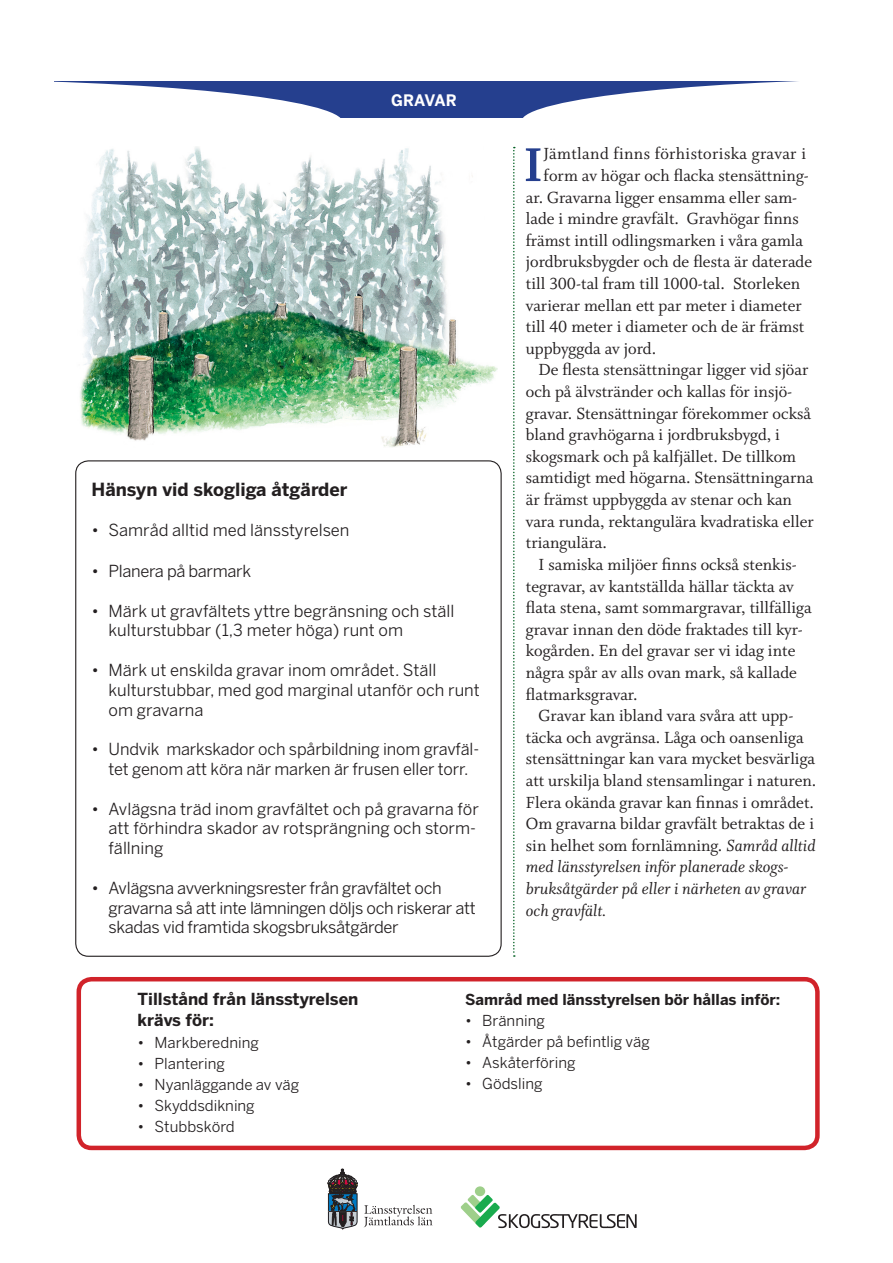
<style>
.page{position:relative;width:893px;height:1263px;background:#fff}
.page>*{position:absolute;margin:0;border:0;box-sizing:border-box;transform-origin:0 0}
.t1{font:53.1px "Whitman Bold LF";color:#253f8e}
.t2{font:18px/21.6px "Whitman Roman LF";color:#231f20}
.t3{font:18px "Whitman Roman LF";letter-spacing:.02em;color:#231f20}
.t4{font:700 18px "Benton Sans";color:#231f20}
.t5{font:16.5px/19.8px "Benton Sans";letter-spacing:-.01em;color:#231f20}
.t6{font:700 16.5px "Benton Sans";color:#231f20}
.t7{font:700 15.75px "Benton Sans";letter-spacing:-.01em;color:#fff}
.t8{font:15px "Benton Sans";color:#231f20}
.t9{font:700 15px "Benton Sans";color:#231f20}
.s1{font-family:"Whitman Italic LF"}
</style>
<div class="page">
<div style="left:54px;top:82px;width:785px;height:36px;background:#253f8e"></div>
<svg style="left:54px;top:81px;width:289px;height:37px"></svg>
<svg style="left:521px;top:81px;width:318px;height:37px"></svg>
<svg style="left:513px;top:147px;width:2px;height:810px"></svg>
<svg style="left:327px;top:1169px;width:31px;height:60px"></svg>
<svg style="left:364px;top:1205px;width:69px;height:22px"></svg>
<div style="left:475px;top:1186px;width:10px;height:10px;background:#9ecf8a;border-radius:50%"></div>
<svg style="left:461px;top:1195px;width:176px;height:33px"></svg>
<div style="left:77px;top:977px;width:743px;height:173px;border:4px solid #d1232a;border-radius:13px"></div>
<img style="left:80px;top:146px;width:417px;height:301px">
<p class="t7" style="left:391px;top:91px;width:67px">GRAVAR</p>
<p class="t4" style="left:92px;top:479px;width:257px">Hänsyn vid skogliga åtgärder</p>
<p class="t5" style="left:92px;top:519px;width:259px">• Samråd alltid med länsstyrelsen</p>
<p class="t5" style="left:92px;top:561px;width:161px">• Planera på barmark</p>
<p class="t5" style="left:109px;top:600px;width:347px;text-indent:-17px">• Märk ut gravfältets yttre begränsning och ställ kulturstubbar (1,3 meter höga) runt om</p>
<p class="t5" style="left:109px;top:660px;width:373px;text-indent:-17px">• Märk ut enskilda gravar inom området. Ställ kulturstubbar, med god marginal utanför och runt om gravarna</p>
<p class="t5" style="left:92px;top:739px;width:389px;text-align:center">• Undvik markskador och spårbildning inom gravfäl&shy;tet genom att köra när marken är frusen eller torr.</p>
<p class="t5" style="left:109px;top:798px;width:372px;text-indent:-17px">• Avlägsna träd inom gravfältet och på gravarna för att förhindra skador av rotsprängning och storm&shy;fällning</p>
<p class="t5" style="left:109px;top:878px;width:369px;text-indent:-17px">• Avlägsna avverkningsrester från gravfältet och gravarna så att inte lämningen döljs och riskerar att skadas vid framtida skogsbruksåtgärder</p>
<p class="t1" style="left:524px;top:135px;width:20px">I</p>
<p class="t3" style="left:544px;top:144px;width:264px">Jämtland finns förhistoriska gravar i</p>
<p class="t2" style="left:544px;top:165px;width:267px">form av högar och flacka stensättning-</p>
<p class="t2" style="left:526px;top:187px;width:273px">ar. Gravarna ligger ensamma eller sam-</p>
<p class="t2" style="left:526px;top:208px;width:274px">lade i mindre gravfält. Gravhögar finns</p>
<p class="t2" style="left:526px;top:230px;width:279px">främst intill odlingsmarken i våra gamla</p>
<p class="t2" style="left:526px;top:251px;width:288px">jordbruksbygder och de flesta är daterade</p>
<p class="t2" style="left:526px;top:273px;width:276px">till 300-tal fram till 1000-tal. Storleken</p>
<p class="t2" style="left:526px;top:295px;width:278px">varierar mellan ett par meter i diameter</p>
<p class="t2" style="left:526px;top:316px;width:280px">till 40 meter i diameter och de är främst</p>
<p class="t2" style="left:526px;top:338px;width:132px">uppbyggda av jord.</p>
<p class="t2" style="left:526px;top:359px;width:290px;text-indent:13px">De flesta stensättningar ligger vid sjöar och på älvstränder och kallas för insjö&shy;gravar. Stensättningar förekommer också bland gravhögarna i jordbruksbygd, i skogsmark och på kalfjället. De tillkom samtidigt med högarna. Stensättningarna är främst uppbyggda av stenar och kan vara runda, rektangulära kvadratiska eller triangulära.</p>
<p class="t2" style="left:526px;top:554px;width:287px;text-indent:13px">I samiska miljöer finns också stenkis&shy;tegravar, av kantställda hällar täckta av flata stena, samt sommargravar, tillfälliga gravar innan den döde fraktades till kyr&shy;kogården. En del gravar ser vi idag inte några spår av alls ovan mark, så kallade flatmarksgravar.</p>
<p class="t2" style="left:526px;top:705px;width:292px;text-indent:13px">Gravar kan ibland vara svåra att upp&shy;täcka och avgränsa. Låga och oansenliga stensättningar kan vara mycket besvärliga att urskilja bland stensamlingar i naturen.<br>Flera okända gravar kan finnas i området.<br>Om gravarna bildar gravfält betraktas de i sin helhet som fornlämning. <span class="s1">Samråd alltid med länsstyrelsen inför planerade skogs&shy;bruksåtgärder på eller i närheten av gravar och gravfält.</span></p>
<p class="t6" style="left:138px;top:990px;width:222px">Tillstånd från länsstyrelsen</p>
<p class="t6" style="left:138px;top:1011px;width:78px">krävs för:</p>
<p class="t8" style="left:138px;top:1033px;width:123px">• Markberedning</p>
<p class="t8" style="left:138px;top:1054px;width:89px">• Plantering</p>
<p class="t8" style="left:138px;top:1075px;width:163px">• Nyanläggande av väg</p>
<p class="t8" style="left:138px;top:1096px;width:119px">• Skyddsdikning</p>
<p class="t8" style="left:138px;top:1118px;width:99px">• Stubbskörd</p>
<p class="t9" style="left:465px;top:990px;width:317px">Samråd med länsstyrelsen bör hållas inför:</p>
<p class="t8" style="left:465px;top:1011px;width:81px">• Bränning</p>
<p class="t8" style="left:465px;top:1032px;width:186px">• Åtgärder på befintlig väg</p>
<p class="t8" style="left:465px;top:1053px;width:112px">• Askåterföring</p>
<p class="t8" style="left:465px;top:1074px;width:79px">• Gödsling</p>
</div>
